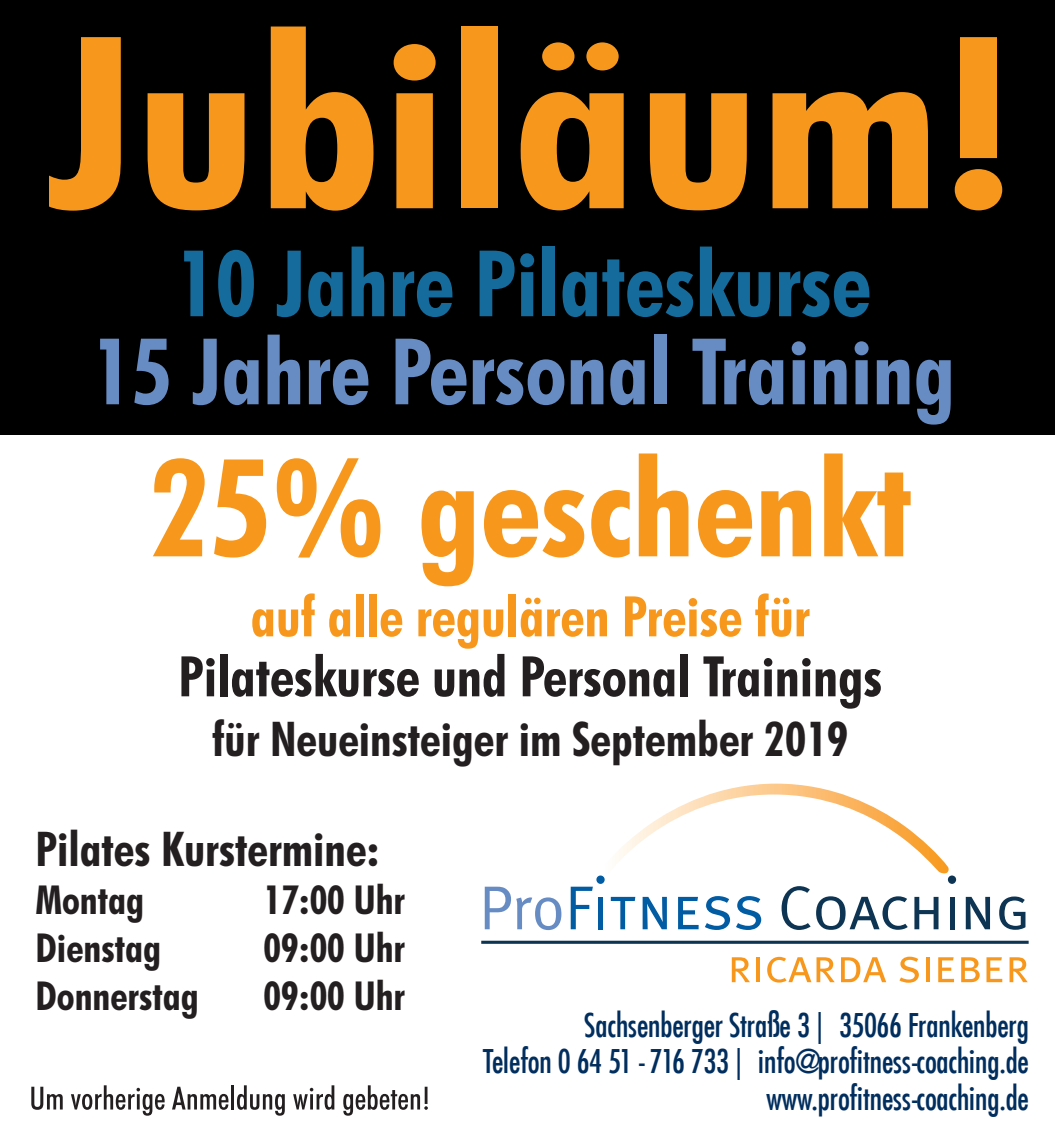
<style>
.page{position:relative;width:1055px;height:1134px;background:#fff}
.page>*{position:absolute;margin:0;border:0;box-sizing:border-box;transform-origin:0 0}
.t1{font:700 condensed 240px "Futura BT";color:#f7981d;scale:1.15 1}
.t2{font:700 condensed 136px "Futura BT";color:#f7981d}
.t3{font:700 condensed 92px "Futura BT";color:#678cc3}
.t4{font:700 condensed 92px "Futura BT";color:#156c9c}
.t5{font:700 condensed 56px "Futura BT";color:#231f20}
.t6{font:700 condensed 56px "Futura BT";color:#f7981d}
.t7{font:700 condensed 48px "Futura BT";color:#231f20}
.t8{font:700 condensed 40px "Futura BT";color:#231f20}
.t9{font:500 condensed 32px/36.4px "Futura";letter-spacing:-.005em;color:#002e5e;text-align:right}
</style>
<div class="page">
<div style="left:0;top:0;width:1054px;height:434px;background:#000"></div>
<svg style="left:485px;top:887px;width:76px;height:43px"></svg>
<svg style="left:570px;top:887px;width:23px;height:42px"></svg>
<div style="left:598px;top:897px;width:5px;height:32px;background:#015ca3"></div>
<svg style="left:611px;top:897px;width:24px;height:32px"></svg>
<svg style="left:642px;top:897px;width:25px;height:32px"></svg>
<svg style="left:678px;top:897px;width:20px;height:32px"></svg>
<svg style="left:705px;top:896px;width:25px;height:34px"></svg>
<svg style="left:736px;top:896px;width:25px;height:34px"></svg>
<svg style="left:781px;top:886px;width:29px;height:44px"></svg>
<svg style="left:816px;top:896px;width:91px;height:34px"></svg>
<svg style="left:914px;top:897px;width:24px;height:32px"></svg>
<div style="left:949px;top:897px;width:5px;height:32px;background:#0d3553"></div>
<svg style="left:965px;top:897px;width:25px;height:32px"></svg>
<svg style="left:999px;top:896px;width:26px;height:34px"></svg>
<div style="left:596px;top:875px;width:8px;height:9px;background:#015ca3;border-radius:50%"></div>
<svg style="left:947px;top:875px;width:9px;height:9px"></svg>
<svg style="left:731px;top:957px;width:19px;height:25px"></svg>
<hr style="left:756px;top:957px;width:4px;height:25px;background:#f7981d">
<svg style="left:767px;top:957px;width:67px;height:25px"></svg>
<svg style="left:841px;top:957px;width:45px;height:25px"></svg>
<svg style="left:899px;top:957px;width:19px;height:26px"></svg>
<svg style="left:926px;top:957px;width:3px;height:25px"></svg>
<svg style="left:938px;top:957px;width:16px;height:25px"></svg>
<svg style="left:961px;top:957px;width:18px;height:25px"></svg>
<svg style="left:986px;top:957px;width:16px;height:25px"></svg>
<svg style="left:1009px;top:957px;width:18px;height:25px"></svg>
<hr style="left:481px;top:941px;width:547px;height:3px;background:#0d3553">
<svg style="left:618px;top:784px;width:331px;height:90px"></svg>
<svg style="left:31px;top:1087px;width:32px;height:23px"></svg>
<svg style="left:71px;top:1094px;width:10px;height:15px"></svg>
<svg style="left:82px;top:1094px;width:10px;height:16px"></svg>
<svg style="left:95px;top:1085px;width:70px;height:31px"></svg>
<svg style="left:172px;top:1087px;width:56px;height:23px"></svg>
<hr style="left:231px;top:1085px;width:3px;height:24px;background:#231f20">
<svg style="left:237px;top:1085px;width:48px;height:31px"></svg>
<svg style="left:293px;top:1085px;width:41px;height:25px"></svg>
<svg style="left:343px;top:1085px;width:85px;height:31px"></svg>
<h1 class="t1" style="left:48px;top:-23px;width:843px">Jubiläum!</h1>
<h3 class="t4" style="left:175px;top:228px;width:697px">10 Jahre Pilateskurse</h3>
<h3 class="t3" style="left:91px;top:316px;width:865px">15 Jahre Personal Training</h3>
<h2 class="t2" style="left:148px;top:425px;width:765px">25% geschenkt</h2>
<h3 class="t6" style="left:250px;top:582px;width:561px">auf alle regulären Preise für</h3>
<h3 class="t5" style="left:178px;top:642px;width:705px">Pilateskurse und Personal Trainings</h3>
<h3 class="t7" style="left:212px;top:710px;width:638px">für Neueinsteiger im September 2019</h3>
<h3 class="t7" style="left:35px;top:820px;width:346px">Pilates Kurstermine:</h3>
<p class="t8" style="left:35px;top:875px;width:110px">Montag</p>
<p class="t8" style="left:263px;top:875px;width:143px">17:00 Uhr</p>
<p class="t8" style="left:35px;top:923px;width:127px">Dienstag</p>
<p class="t8" style="left:263px;top:923px;width:143px">09:00 Uhr</p>
<p class="t8" style="left:35px;top:971px;width:165px">Donnerstag</p>
<p class="t8" style="left:263px;top:971px;width:143px">09:00 Uhr</p>
<p class="t9" style="left:483px;top:1007px;width:547px">Sachsenberger Straße 3 | 35066 Frankenberg<br>Telefon 0 64 51 - 716 733 | info@profitness-coaching.de www.profitness-coaching.de</p>
</div>
